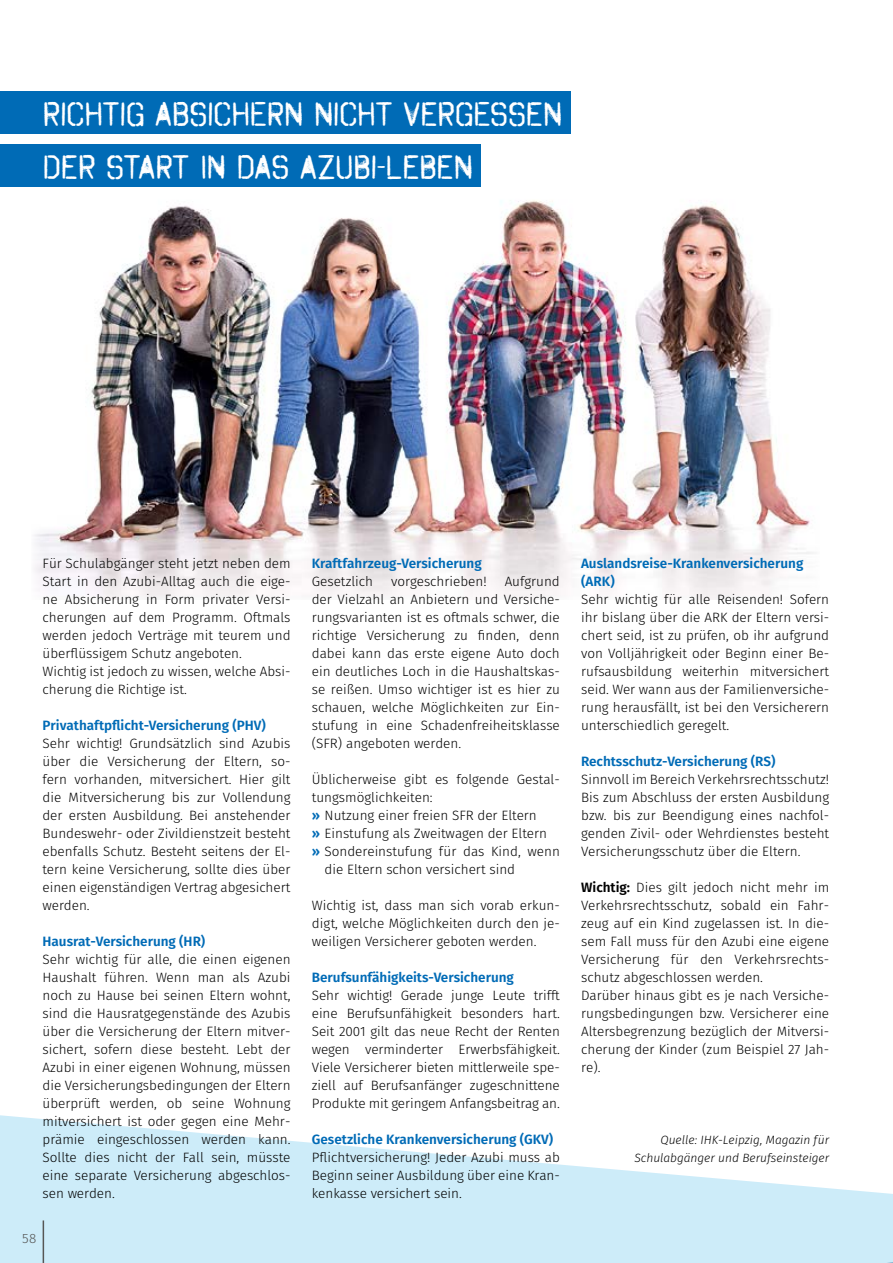
<style>
.page{position:relative;width:893px;height:1263px;background:#fff}
.page>*{position:absolute;margin:0;border:0;box-sizing:border-box;transform-origin:0 0}
.t1{font:34.5px/52.9px "Octin Spraypaint A Rg";letter-spacing:-.01em;color:#fff}
.t2{font:300 13.5px/18px "Fira Sans";color:#000;text-align:justify}
.t3{font:600 13.5px/18px "Fira Sans";color:#006bb6}
.t4{font:300 13.5px "Fira Sans";color:#565655}
.t5{font:italic 300 12px/18px "Fira Sans";color:#000;text-align:right}
.s1{font-weight:600;color:#006bb6}
.s2{font-weight:600}
</style>
<div class="page">
<svg style="left:0;top:1115px;width:759px;height:148px;fill:#cdecf9"></svg>
<svg style="left:759px;top:1182px;width:134px;height:81px;background:#d0edf9"></svg>
<hr style="left:43px;top:1220px;width:1px;height:43px;background:#565655">
<img style="left:34px;top:200px;width:779px;height:400px">
<div style="left:0;top:91px;width:570px;height:43px;background:#006bb6"></div>
<div style="left:0;top:144px;width:481px;height:43px;background:#006bb6"></div>
<h1 class="t1" style="left:43px;top:87px;width:521px">RICHTIG ABSICHERN NICHT VERGESSEN<br>DER START IN DAS AZUBI-LEBEN</h1>
<p class="t2" style="left:43px;top:554px;width:250px;text-align:left">Für Schulabgänger steht jetzt neben dem Start in den Azubi-Alltag auch die eige&shy;ne Absicherung in Form privater Versi&shy;cherungen auf dem Programm. Oftmals werden jedoch Verträge mit teurem und überflüssigem Schutz angeboten.<br>Wichtig ist jedoch zu wissen, welche Absi&shy;cherung die Richtige ist.</p>
<p class="t3" style="left:43px;top:716px;width:225px">Privathaftpflicht-Versicherung (PHV)</p>
<p class="t2" style="left:43px;top:734px;width:250px">Sehr wichtig! Grundsätzlich sind Azubis über die Versicherung der Eltern, so&shy;fern vorhanden, mitversichert. Hier gilt die Mitversicherung bis zur Vollendung der ersten Ausbildung. Bei anstehender Bundeswehr- oder Zivildienstzeit besteht ebenfalls Schutz. Besteht seitens der El&shy;tern keine Versicherung, sollte dies über einen eigenständigen Vertrag abgesichert werden.</p>
<p class="t3" style="left:43px;top:932px;width:164px">Hausrat-Versicherung (HR)</p>
<p class="t2" style="left:43px;top:950px;width:250px">Sehr wichtig für alle, die einen eigenen Haushalt führen. Wenn man als Azubi noch zu Hause bei seinen Eltern wohnt, sind die Hausratgegenstände des Azubis über die Versicherung der Eltern mitver&shy;sichert, sofern diese besteht. Lebt der Azubi in einer eigenen Wohnung, müssen die Versicherungsbedingungen der Eltern überprüft werden, ob seine Wohnung mitversichert ist oder gegen eine Mehr&shy;prämie eingeschlossen werden kann.<br>Sollte dies nicht der Fall sein, müsste eine separate Versicherung abgeschlos&shy;sen werden.</p>
<p class="t4" style="left:22px;top:1229px;width:16px">58</p>
<p class="t3" style="left:312px;top:554px;width:171px">Kraftfahrzeug-Versicherung</p>
<p class="t2" style="left:312px;top:572px;width:63px">Gesetzlich</p>
<p class="t2" style="left:391px;top:572px;width:97px">vorgeschrieben!</p>
<p class="t2" style="left:312px;top:572px;width:250px;text-indent:193px">Aufgrund der Vielzahl an Anbietern und Versiche&shy;rungsvarianten ist es oftmals schwer, die richtige Versicherung zu finden, denn dabei kann das erste eigene Auto doch ein deutliches Loch in die Haushaltskas&shy;se reißen. Umso wichtiger ist es hier zu schauen, welche Möglichkeiten zur Ein&shy;stufung in eine Schadenfreiheitsklasse (SFR) angeboten werden.</p>
<p class="t2" style="left:312px;top:770px;width:250px">Üblicherweise gibt es folgende Gestal-</p>
<p class="t2" style="left:312px;top:788px;width:122px">tungsmöglichkeiten:</p>
<p class="t2" style="left:312px;top:806px;width:226px"><span class="s1">»</span> Nutzung einer freien SFR der Eltern</p>
<p class="t2" style="left:312px;top:824px;width:237px"><span class="s1">»</span> Einstufung als Zweitwagen der Eltern</p>
<p class="t2" style="left:312px;top:842px;width:250px"><span class="s1">»</span> Sondereinstufung für das Kind, wenn</p>
<p class="t2" style="left:325px;top:860px;width:192px">die Eltern schon versichert sind</p>
<p class="t2" style="left:312px;top:896px;width:250px">Wichtig ist, dass man sich vorab erkun&shy;digt, welche Möglichkeiten durch den je&shy;weiligen Versicherer geboten werden.</p>
<p class="t3" style="left:312px;top:968px;width:204px">Berufsunfähigkeits-Versicherung</p>
<p class="t2" style="left:312px;top:986px;width:250px">Sehr wichtig! Gerade junge Leute trifft eine Berufsunfähigkeit besonders hart.<br>Seit 2001 gilt das neue Recht der Renten wegen verminderter Erwerbsfähigkeit.<br>Viele Versicherer bieten mittlerweile spe&shy;ziell auf Berufsanfänger zugeschnittene Produkte mit geringem Anfangsbeitrag an.</p>
<p class="t3" style="left:312px;top:1130px;width:243px">Gesetzliche Krankenversicherung (GKV)</p>
<p class="t2" style="left:312px;top:1148px;width:250px">Pflichtversicherung! Jeder Azubi muss ab Beginn seiner Ausbildung über eine Kran&shy;kenkasse versichert sein.</p>
<p class="t3" style="left:581px;top:554px;width:224px">Auslandsreise-Krankenversicherung (ARK)</p>
<p class="t2" style="left:581px;top:590px;width:250px">Sehr wichtig für alle Reisenden! Sofern ihr bislang über die ARK der Eltern versi&shy;chert seid, ist zu prüfen, ob ihr aufgrund von Volljährigkeit oder Beginn einer Be&shy;rufsausbildung weiterhin mitversichert seid. Wer wann aus der Familienversiche&shy;rung herausfällt, ist bei den Versicherern unterschiedlich geregelt.</p>
<p class="t3" style="left:581px;top:752px;width:196px">Rechtsschutz-Versicherung (RS)</p>
<p class="t2" style="left:581px;top:770px;width:250px">Sinnvoll im Bereich Verkehrsrechtsschutz!<br>Bis zum Abschluss der ersten Ausbildung bzw. bis zur Beendigung eines nachfol&shy;genden Zivil- oder Wehrdienstes besteht Versicherungsschutz über die Eltern.</p>
<p class="t2" style="left:581px;top:878px;width:250px;text-align:left"><span class="s2">Wichtig:</span> Dies gilt jedoch nicht mehr im Verkehrsrechtsschutz, sobald ein Fahr&shy;zeug auf ein Kind zugelassen ist. In die&shy;sem Fall muss für den Azubi eine eigene Versicherung für den Verkehrsrechts&shy;schutz abgeschlossen werden.<br>Darüber hinaus gibt es je nach Versiche&shy;rungsbedingungen bzw. Versicherer eine Altersbegrenzung bezüglich der Mitversi&shy;cherung der Kinder (zum Beispiel 27 Jah&shy;re).</p>
<p class="t5" style="left:634px;top:1131px;width:196px">Quelle: IHK-Leipzig, Magazin für<br>Schulabgänger und Berufseinsteiger</p>
</div>
